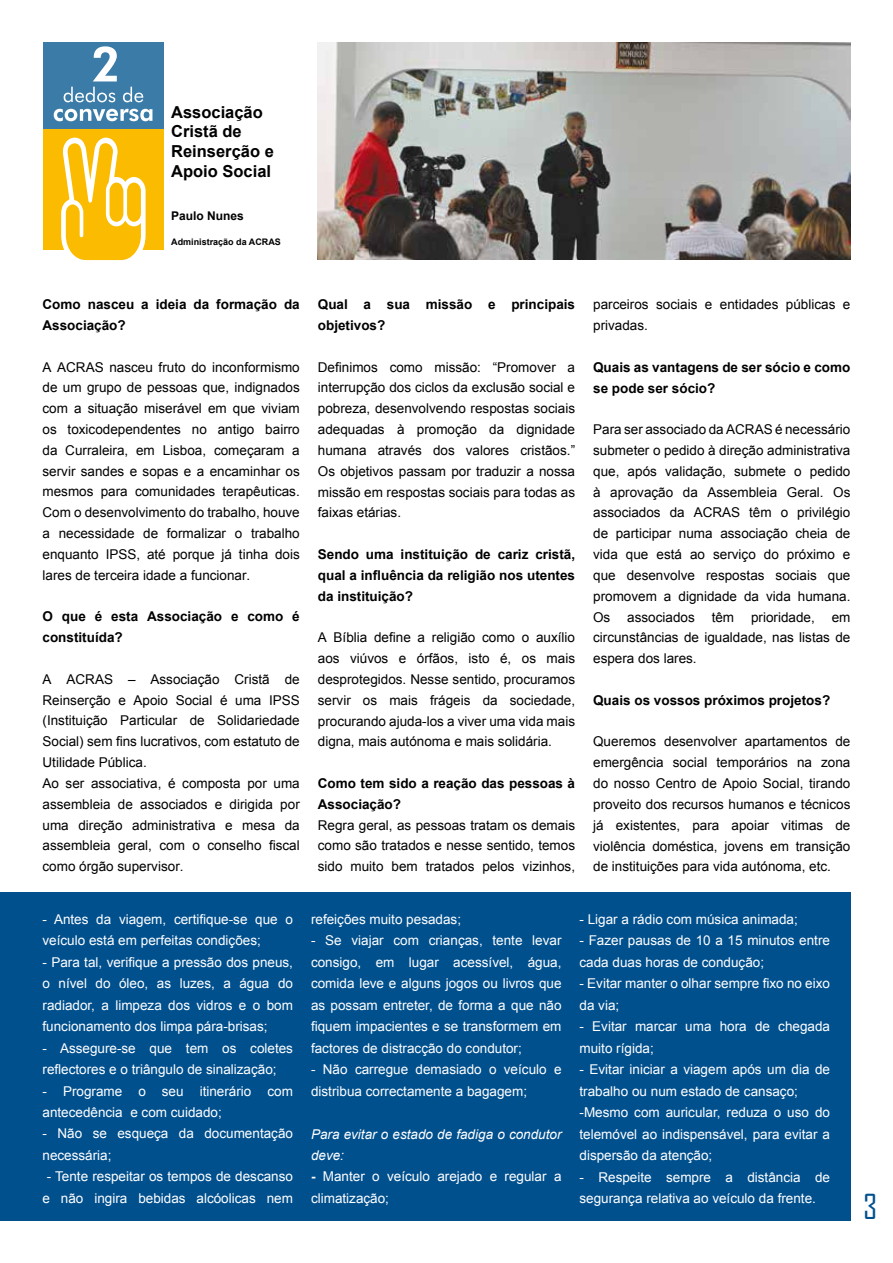
<style>
.page{position:relative;width:893px;height:1263px;background:#fff}
.page>*{position:absolute;margin:0;border:0;box-sizing:border-box;transform-origin:0 0}
.t1{font:33px "Agency FB";color:#00508e}
.t2{font:700 16.5px/19.8px "Arial";color:#000}
.t3{font:13.5px/20.9px "Arial";color:#000;text-align:justify}
.t4{font:13.5px/21.5px "Arial";color:#fff}
.t5{font:700 13.5px/20.9px "Arial";color:#000}
.t6{font:italic 13.5px/21.5px "Arial";color:#fff}
.t7{font:700 12px "Arial";color:#000}
.t8{font:700 9px "Arial";color:#000}
.s1{font-weight:700}
</style>
<div class="page">
<div style="left:43px;top:42px;width:121px;height:208px;background:#3b7ba8"></div>
<svg style="left:64px;top:87px;width:51px;height:15px"></svg>
<svg style="left:123px;top:87px;width:20px;height:15px"></svg>
<div style="left:43px;top:129px;width:121px;height:121px;background:#fabb00"></div>
<svg style="left:93px;top:46px;width:24px;height:35px"></svg>
<svg style="left:54px;top:109px;width:98px;height:152px"></svg>
<div style="left:0;top:892px;width:850px;height:329px;background:#00508e"></div>
<img style="left:318px;top:43px;width:532px;height:216px">
<p class="t2" style="left:171px;top:102px;width:104px">Associação<br>Cristã de<br>Reinserção e<br>Apoio Social</p>
<p class="t7" style="left:171px;top:208px;width:74px">Paulo Nunes</p>
<p class="t8" style="left:171px;top:236px;width:111px">Administração da ACRAS</p>
<p class="t5" style="left:43px;top:294px;width:259px">Como nasceu a ideia da formação da<br>Associação?</p>
<p class="t3" style="left:43px;top:356px;width:259px">A ACRAS nasceu fruto do inconformismo de um grupo de pessoas que, indignados com a situação miserável em que viviam os toxicodependentes no antigo bairro da Curraleira, em Lisboa, começaram a servir sandes e sopas e a encaminhar os mesmos para comunidades terapêuticas.<br>Com o desenvolvimento do trabalho, houve a necessidade de formalizar o trabalho enquanto IPSS, até porque já tinha dois lares de terceira idade a funcionar.</p>
<p class="t5" style="left:43px;top:607px;width:259px">O que é esta Associação e como é constituída?</p>
<p class="t3" style="left:43px;top:669px;width:259px;text-align:left">A ACRAS – Associação Cristã de Reinserção e Apoio Social é uma IPSS (Instituição Particular de Solidariedade Social) sem fins lucrativos, com estatuto de Utilidade Pública.<br>Ao ser associativa, é composta por uma assembleia de associados e dirigida por uma direção administrativa e mesa da assembleia geral, com o conselho fiscal como órgão supervisor.</p>
<p class="t5" style="left:318px;top:294px;width:259px">Qual a sua missão e principais objetivos?</p>
<p class="t3" style="left:318px;top:357px;width:259px">Definimos como missão: “Promover a interrupção dos ciclos da exclusão social e pobreza, desenvolvendo respostas sociais adequadas à promoção da dignidade humana através dos valores cristãos.” Os objetivos passam por traduzir a nossa missão em respostas sociais para todas as faixas etárias.</p>
<p class="t5" style="left:318px;top:544px;width:259px;text-align:justify">Sendo uma instituição de cariz cristã, qual a influência da religião nos utentes da instituição?</p>
<p class="t3" style="left:318px;top:627px;width:259px">A Bíblia define a religião como o auxílio aos viúvos e órfãos, isto é, os mais desprotegidos. Nesse sentido, procuramos servir os mais frágeis da sociedade, procurando ajuda-los a viver uma vida mais digna, mais autónoma e mais solidária.</p>
<p class="t5" style="left:318px;top:773px;width:259px">Como tem sido a reação das pessoas à<br>Associação?</p>
<p class="t3" style="left:318px;top:815px;width:259px">Regra geral, as pessoas tratam os demais como são tratados e nesse sentido, temos sido muito bem tratados pelos vizinhos,</p>
<p class="t3" style="left:593px;top:294px;width:259px">parceiros sociais e entidades públicas e privadas.</p>
<p class="t5" style="left:593px;top:357px;width:259px">Quais as vantagens de ser sócio e como se pode ser sócio?</p>
<p class="t3" style="left:593px;top:419px;width:259px">Para ser associado da ACRAS é necessário submeter o pedido à direção administrativa que, após validação, submete o pedido à aprovação da Assembleia Geral. Os associados da ACRAS têm o privilégio de participar numa associação cheia de vida que está ao serviço do próximo e que desenvolve respostas sociais que promovem a dignidade da vida humana.<br>Os associados</p>
<p class="t3" style="left:593px;top:606px;width:259px;text-indent:119px">têm prioridade, em circunstâncias de igualdade, nas listas de espera dos lares.</p>
<p class="t5" style="left:593px;top:690px;width:239px">Quais os vossos próximos projetos?</p>
<p class="t3" style="left:593px;top:731px;width:259px">Queremos desenvolver apartamentos de emergência social temporários na zona do nosso Centro de Apoio Social, tirando proveito dos recursos humanos e técnicos já existentes, para apoiar vitimas de violência doméstica, jovens em transição de instituições para vida autónoma, etc.</p>
<p class="t4" style="left:43px;top:908px;width:252px">- Antes da viagem, certifique-se que o veículo está em perfeitas condições;</p>
<p class="t4" style="left:43px;top:951px;width:252px;text-align:justify">- Para tal, verifique a pressão dos pneus, o nível do óleo, as luzes, a água do radiador, a limpeza dos vidros e o bom funcionamento dos limpa pára-brisas;</p>
<p class="t4" style="left:43px;top:1037px;width:252px">- Assegure-se que tem os coletes reflectores e o triângulo de sinalização;</p>
<p class="t4" style="left:43px;top:1080px;width:252px">- Programe o seu itinerário com antecedência e com cuidado;</p>
<p class="t4" style="left:43px;top:1123px;width:252px">- Não se esqueça da documentação necessária;</p>
<p class="t4" style="left:43px;top:1166px;width:252px;text-align:center">- Tente respeitar os tempos de descanso e não ingira bebidas alcóolicas nem</p>
<p class="t4" style="left:311px;top:908px;width:152px">refeições muito pesadas;</p>
<p class="t4" style="left:311px;top:930px;width:252px;text-align:justify">- Se viajar com crianças, tente levar consigo, em lugar acessível, água, comida leve e alguns jogos ou livros que as possam entreter, de forma a que não fiquem impacientes e se transformem em factores de distracção do condutor;</p>
<p class="t4" style="left:311px;top:1059px;width:252px">- Não carregue demasiado o veículo e distribua correctamente a bagagem;</p>
<p class="t6" style="left:311px;top:1123px;width:252px">Para evitar o estado de fadiga o condutor deve:</p>
<p class="t4" style="left:311px;top:1166px;width:252px"><span class="s1">-</span> Manter o veículo arejado e regular a climatização;</p>
<p class="t4" style="left:579px;top:908px;width:220px">- Ligar a rádio com música animada;</p>
<p class="t4" style="left:579px;top:930px;width:252px">- Fazer pausas de 10 a 15 minutos entre cada duas horas de condução;</p>
<p class="t4" style="left:579px;top:973px;width:252px">- Evitar manter o olhar sempre fixo no eixo da via;</p>
<p class="t4" style="left:579px;top:1016px;width:252px">- Evitar marcar uma hora de chegada muito rígida;</p>
<p class="t4" style="left:579px;top:1059px;width:252px">- Evitar iniciar a viagem após um dia de trabalho ou num estado de cansaço; -Mesmo com auricular, reduza o uso do telemóvel ao indispensável, para evitar a dispersão da atenção;</p>
<p class="t4" style="left:579px;top:1166px;width:252px">- Respeite sempre a distância de segurança relativa ao veículo da frente.</p>
<h1 class="t1" style="left:863px;top:1186px;width:15px">3</h1>
</div>
